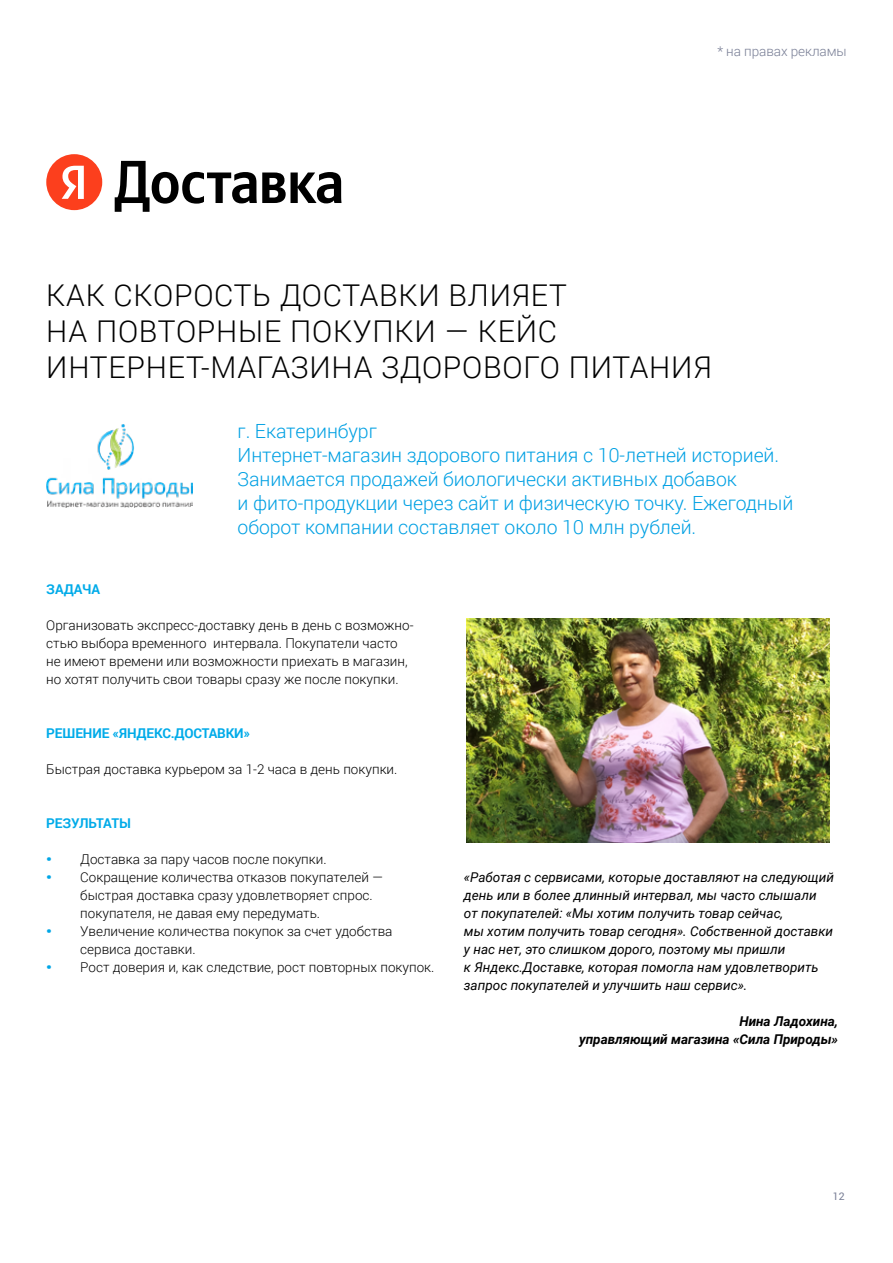
<style>
.page{position:relative;width:893px;height:1263px;background:#fff}
.page>*{position:absolute;margin:0;border:0;box-sizing:border-box;transform-origin:0 0}
.t1{font:300 30px/36px "Roboto";letter-spacing:.025em;color:#000}
.t2{font:300 19.5px/24px "Roboto";letter-spacing:-.005em;color:#00a0e3}
.t3{font:300 13.5px/18px "Roboto";color:#000}
.t4{font:italic 13.5px/18px "Roboto";color:#000}
.t5{font:italic 700 13.5px/18px "Roboto";color:#000;text-align:right}
.t6{font:700 13.5px "Roboto";letter-spacing:-.01em;color:#00abe9}
.t7{font:300 13.5px "Roboto";letter-spacing:-.005em;color:#787e95}
.t8{font:10.5px "Roboto";color:#787e95}
.s1{font-weight:700;color:#00a6e6}
</style>
<div class="page">
<div style="left:46px;top:154px;width:56px;height:56px;background:#fc3f1d;border-radius:50%"></div>
<svg style="left:62px;top:166px;width:22px;height:33px"></svg>
<svg style="left:115px;top:161px;width:226px;height:51px"></svg>
<img style="left:46px;top:424px;width:146px;height:83px">
<img style="left:466px;top:618px;width:363px;height:224px">
<p class="t7" style="left:717px;top:42px;width:131px">* на правах рекламы</p>
<h1 class="t1" style="left:46px;top:276px;width:667px">КАК СКОРОСТЬ ДОСТАВКИ ВЛИЯЕТ<br>НА ПОВТОРНЫЕ ПОКУПКИ — КЕЙС<br>ИНТЕРНЕТ-МАГАЗИНА ЗДОРОВОГО ПИТАНИЯ</h1>
<p class="t2" style="left:238px;top:419px;width:557px">г. Екатеринбург<br>Интернет-магазин здорового питания с 10-летней историей.<br>Занимается продажей биологически активных добавок<br>и фито-продукции через сайт и физическую точку. Ежегодный оборот компании составляет около 10 млн рублей.</p>
<p class="t6" style="left:46px;top:580px;width:55px">ЗАДАЧА</p>
<p class="t3" style="left:46px;top:616px;width:369px">Организовать экспресс-доставку день в день с возможно&shy;стью выбора временного интервала. Покупатели часто не имеют времени или возможности приехать в магазин, но хотят получить свои товары сразу же после покупки.</p>
<p class="t6" style="left:46px;top:724px;width:206px">РЕШЕНИЕ «ЯНДЕКС.ДОСТАВКИ»</p>
<p class="t3" style="left:46px;top:760px;width:353px">Быстрая доставка курьером за 1-2 часа в день покупки.</p>
<p class="t6" style="left:46px;top:814px;width:86px">РЕЗУЛЬТАТЫ</p>
<p class="t3" style="left:46px;top:850px;width:282px"><span class="s1">•</span> Доставка за пару часов после покупки.</p>
<p class="t3" style="left:80px;top:868px;width:304px;text-indent:-34px"><span class="s1">•</span> Сокращение количества отказов покупателей — быстрая доставка сразу удовлетворяет спрос. покупателя, не давая ему передумать.</p>
<p class="t3" style="left:80px;top:922px;width:314px;text-indent:-34px"><span class="s1">•</span> Увеличение количества покупок за счет удобства сервиса доставки.</p>
<p class="t3" style="left:46px;top:958px;width:390px"><span class="s1">•</span> Рост доверия и, как следствие, рост повторных покупок.</p>
<p class="t4" style="left:464px;top:868px;width:371px">«Работая с сервисами, которые доставляют на следующий день или в более длинный интервал, мы часто слышали от покупателей: «Мы хотим получить товар сей час,<br>мы хотим получить товар сегодня». Собственной доставки у нас нет, это слишком дорого, поэтому мы пришли<br>к Яндекс.Доставке, которая помогла нам удовлетворить запрос покупателей и улучшить наш сервис».</p>
<p class="t5" style="left:579px;top:1012px;width:261px">Нина Ладохина,<br>управляющий магазина «Сила Природы»</p>
<p class="t8" style="left:833px;top:1189px;width:14px">12</p>
</div>
